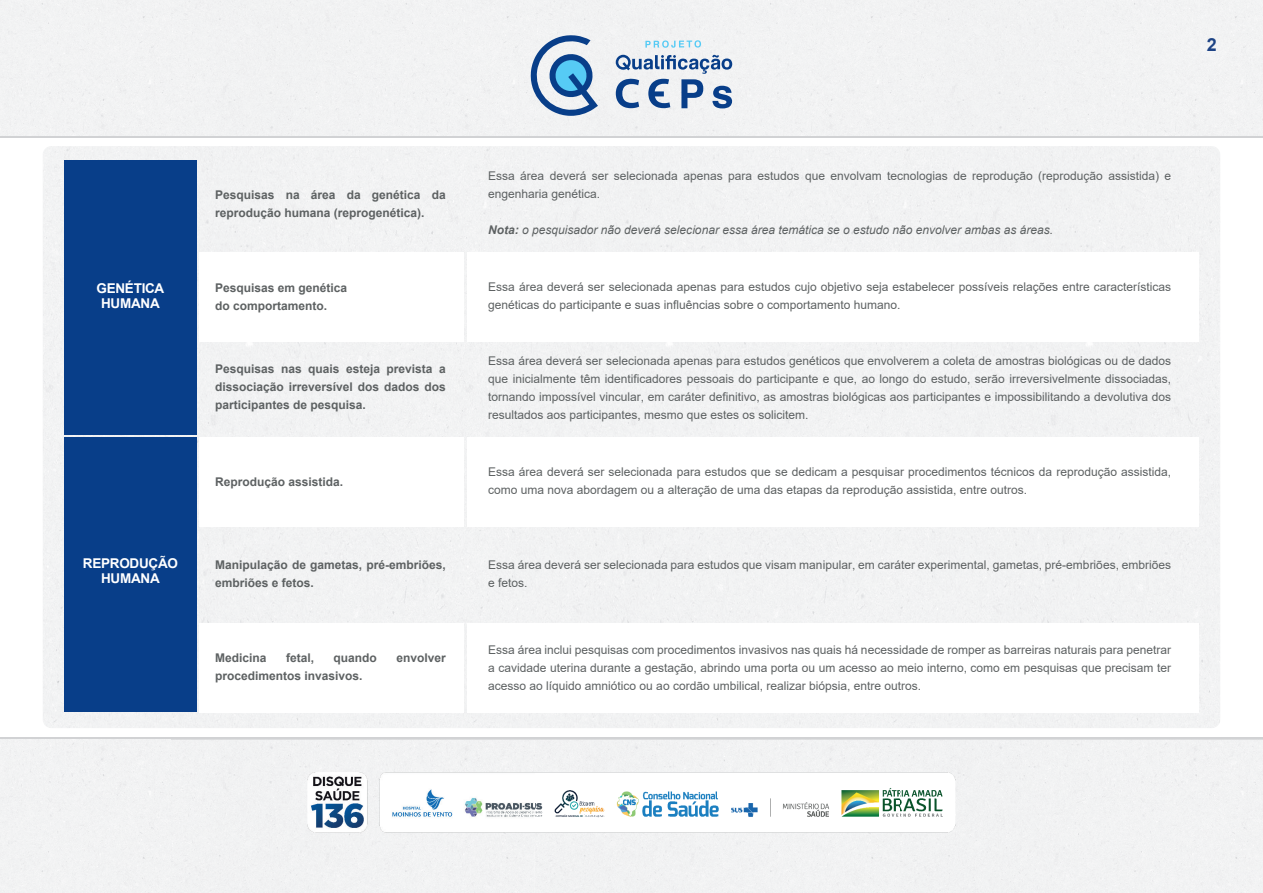
<style>
.page{position:relative;width:1263px;height:893px;background:#fff}
.page>*{position:absolute;margin:0;border:0;box-sizing:border-box;transform-origin:0 0}
.t1{font:700 18px "Arial";color:#1d4385}
.t2{font:700 13.5px/15px "Arial";letter-spacing:-.02em;color:#fff;text-align:center}
.t3{font:12px/18px "Arial";color:#5d6162}
.t4{font:700 12px/18px "Arial";color:#5d6162}
.t5{font:italic 12px "Arial";color:#5d6162}
.s1{font-weight:700}
</style>
<div class="page">
<div style="left:43px;top:146px;width:1177px;height:582px;background:#f2f2f3;border-radius:9px"></div>
<hr style="left:0;top:737px;width:1263px;height:3px;background:#d1d2d4">
<img style="left:281px;top:754px;width:701px;height:92px">
<div style="left:64px;top:437px;width:133px;height:275px;background:#083e89"></div>
<div style="left:200px;top:623px;width:264px;height:89px;background:#fff"></div>
<div style="left:467px;top:623px;width:732px;height:89px;background:#fff"></div>
<div style="left:200px;top:252px;width:264px;height:90px;background:#fff"></div>
<div style="left:467px;top:252px;width:732px;height:90px;background:#fff"></div>
<div style="left:200px;top:437px;width:264px;height:90px;background:#fff"></div>
<div style="left:467px;top:437px;width:732px;height:90px;background:#fff"></div>
<div style="left:64px;top:160px;width:133px;height:275px;background:#083e89"></div>
<hr style="left:0;top:135px;width:1263px;height:3px;background:#d1d2d4">
<svg style="left:528px;top:34px;width:70px;height:82px"></svg>
<svg style="left:616px;top:55px;width:116px;height:53px"></svg>
<svg style="left:645px;top:40px;width:56px;height:8px"></svg>
<h1 class="t1" style="left:1207px;top:32px;width:12px">12</h1>
<p class="t2" style="left:96px;top:281px;width:69px">GENÉTICA<br>HUMANA</p>
<p class="t2" style="left:83px;top:556px;width:97px">REPRODUÇÃO<br>HUMANA</p>
<p class="t4" style="left:215px;top:186px;width:232px">Pesquisas na área da genética da reprodução humana (reprogenética).</p>
<p class="t4" style="left:215px;top:278px;width:134px">Pesquisas em genética do comportamento.</p>
<p class="t4" style="left:215px;top:360px;width:232px;text-align:justify">Pesquisas nas quais esteja prevista a dissociação irreversível dos dados dos participantes de pesquisa.</p>
<p class="t4" style="left:215px;top:473px;width:130px">Reprodução assistida.</p>
<p class="t4" style="left:215px;top:556px;width:232px">Manipulação de gametas, pré-embriões, embriões e fetos.</p>
<p class="t4" style="left:215px;top:649px;width:53px">Medicina</p>
<p class="t4" style="left:286px;top:649px;width:30px">fetal,</p>
<p class="t4" style="left:334px;top:649px;width:45px">quando</p>
<p class="t4" style="left:396px;top:649px;width:51px">envolver</p>
<p class="t4" style="left:215px;top:667px;width:149px">procedimentos invasivos.</p>
<p class="t3" style="left:488px;top:167px;width:684px">Essa área deverá ser selecionada apenas para estudos que envolvam tecnologias de reprodução (reprodução assistida) e engenharia genética.</p>
<p class="t5" style="left:488px;top:222px;width:566px"><span class="s1">Nota:</span> o pesquisador não deverá selecionar essa área temática se o estudo não envolver ambas as áreas.</p>
<p class="t3" style="left:488px;top:278px;width:684px">Essa área deverá ser selecionada apenas para estudos cujo objetivo seja estabelecer possíveis relações entre características genéticas do participante e suas influências sobre o comportamento humano.</p>
<p class="t3" style="left:488px;top:352px;width:684px;text-align:justify">Essa área deverá ser selecionada apenas para estudos genéticos que envolverem a coleta de amostras biológicas ou de dados que inicialmente têm identificadores pessoais do participante e que, ao longo do estudo, serão irreversivelmente dissociadas, tornando impossível vincular, em caráter definitivo, as amostras biológicas aos participantes e impossibilitando a devolutiva dos resultados aos participantes, mesmo que estes os solicitem.</p>
<p class="t3" style="left:488px;top:463px;width:684px">Essa área deverá ser selecionada para estudos que se dedicam a pesquisar procedimentos técnicos da reprodução assistida, como uma nova abordagem ou a alteração de uma das etapas da reprodução assistida, entre outros.</p>
<p class="t3" style="left:488px;top:556px;width:684px">Essa área deverá ser selecionada para estudos que visam manipular, em caráter experimental, gametas, pré-embriões, embriões e fetos.</p>
<p class="t3" style="left:488px;top:640px;width:684px;text-align:justify">Essa área inclui pesquisas com procedimentos invasivos nas quais há necessidade de romper as barreiras naturais para penetrar a cavidade uterina durante a gestação, abrindo uma porta ou um acesso ao meio interno, como em pesquisas que precisam ter acesso ao líquido amniótico ou ao cordão umbilical, realizar biópsia, entre outros.</p>
</div>
